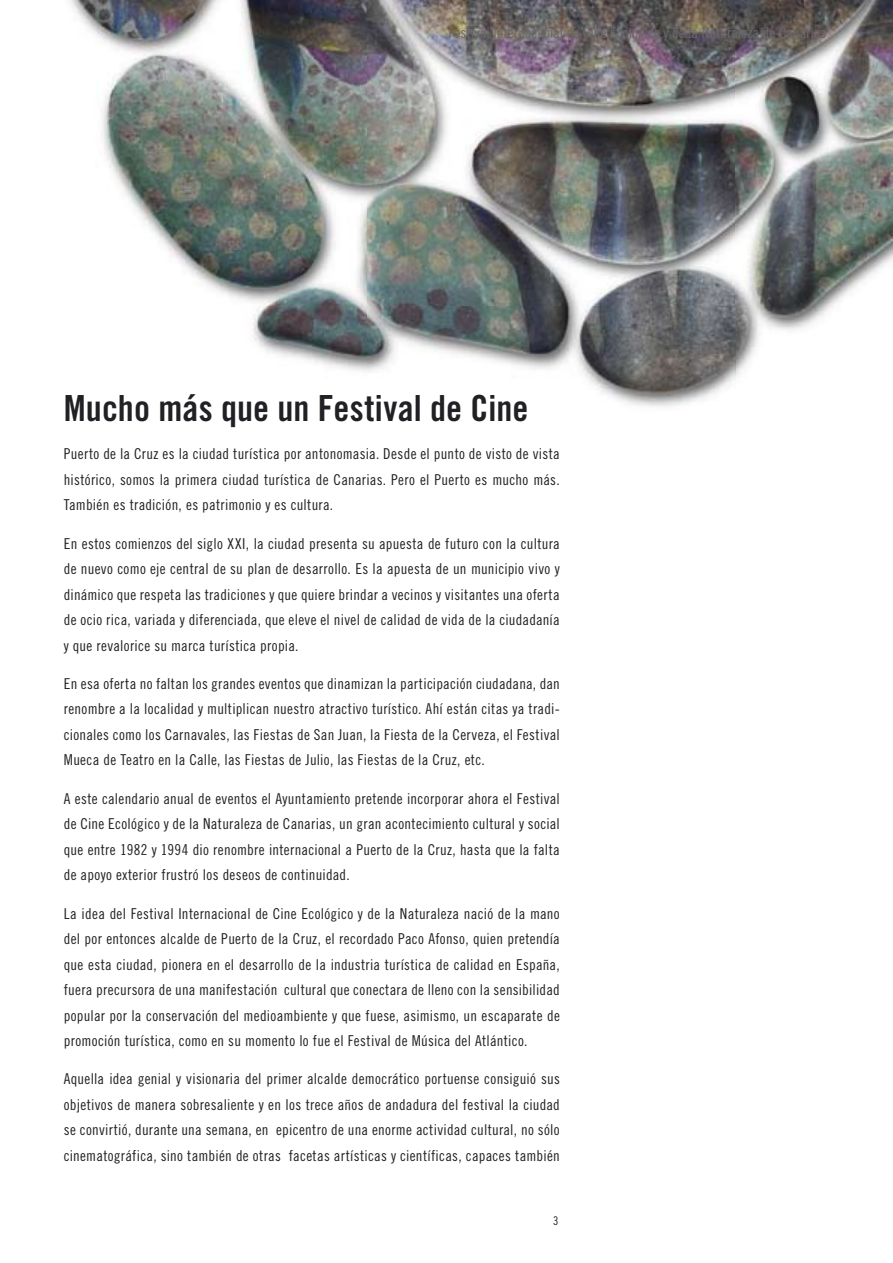
<style>
.page{position:relative;width:893px;height:1263px;background:#fff}
.page>*{position:absolute;margin:0;border:0;box-sizing:border-box;transform-origin:0 0}
.t1{font:36px "Trade Gothic Bold Cond Twenty";color:#212125}
.t2{font:15px/25.5px "Trade Gothic Cond Eighteen";letter-spacing:.02em;color:#212125;text-align:justify}
.t3{font:15px "Trade Gothic Cond Eighteen";letter-spacing:.005em;color:#68676c}
.t4{font:12px "Trade Gothic Cond Eighteen";color:#212125}
</style>
<div class="page">
<img style="left:70px;top:0;width:823px;height:407px">
<p class="t3" style="left:448px;top:24px;width:379px">Festival Internacional de Cine Ecológico y de la Naturaleza de Canarias</p>
<h1 class="t1" style="left:64px;top:386px;width:466px">Mucho más que un Festival de Cine</h1>
<p class="t2" style="left:64px;top:441px;width:498px">Puerto de la Cruz es la ciudad turística por antonomasia. Desde el punto de visto de vista histórico, somos la primera ciudad turística de Canarias. Pero el Puerto es mucho más.<br>También es tradición, es patrimonio y es cultura.</p>
<p class="t2" style="left:64px;top:530px;width:498px">En estos comienzos del siglo XXI, la ciudad presenta su apuesta de futuro con la cultura de nuevo como eje central de su plan de desarrollo. Es la apuesta de un municipio vivo y dinámico que respeta las tradiciones y que quiere brindar a vecinos y visitantes una oferta de ocio rica, variada y diferenciada, que eleve el nivel de calidad de vida de la ciudadanía y que revalorice su marca turística propia.</p>
<p class="t2" style="left:64px;top:671px;width:498px">En esa oferta no faltan los grandes eventos que dinamizan la participación ciudadana, dan renombre a la localidad y multiplican nuestro atractivo turístico. Ahí están citas ya tradi&shy;cionales como los Carnavales, las Fiestas de San Juan, la Fiesta de la Cerveza, el Festival Mueca de Teatro en la Calle, las Fiestas de Julio, las Fiestas de la Cruz, etc.</p>
<p class="t2" style="left:64px;top:785px;width:498px">A este calendario anual de eventos el Ayuntamiento pretende incorporar ahora el Festival de Cine Ecológico y de la Naturaleza de Canarias, un gran acontecimiento cultural y social que entre 1982 y 1994 dio renombre internacional a Puerto de la Cruz, hasta que la falta de apoyo exterior frustró los deseos de continuidad.</p>
<p class="t2" style="left:64px;top:900px;width:498px">La idea del Festival Internacional de Cine Ecológico y de la Naturaleza nació de la mano del por entonces alcalde de Puerto de la Cruz, el recordado Paco Afonso, quien pretendía que esta ciudad, pionera en el desarrollo de la industria turística de calidad en España, fuera precursora de una manifestación cultural que conectara de lleno con la sensibilidad popular por la conservación del medioambiente y que fuese, asimismo, un escaparate de promoción turística, como en su momento lo fue el Festival de Música del Atlántico.</p>
<p class="t2" style="left:64px;top:1066px;width:498px">Aquella idea genial y visionaria del primer alcalde democrático portuense consiguió sus objetivos de manera sobresaliente y en los trece años de andadura del festival la ciudad se convirtió, durante una semana, en epicentro de una enorme actividad cultural, no sólo cinematográfica, sino también de otras facetas artísticas y científicas, capaces también</p>
<p class="t4" style="left:553px;top:1213px;width:7px">3</p>
</div>
